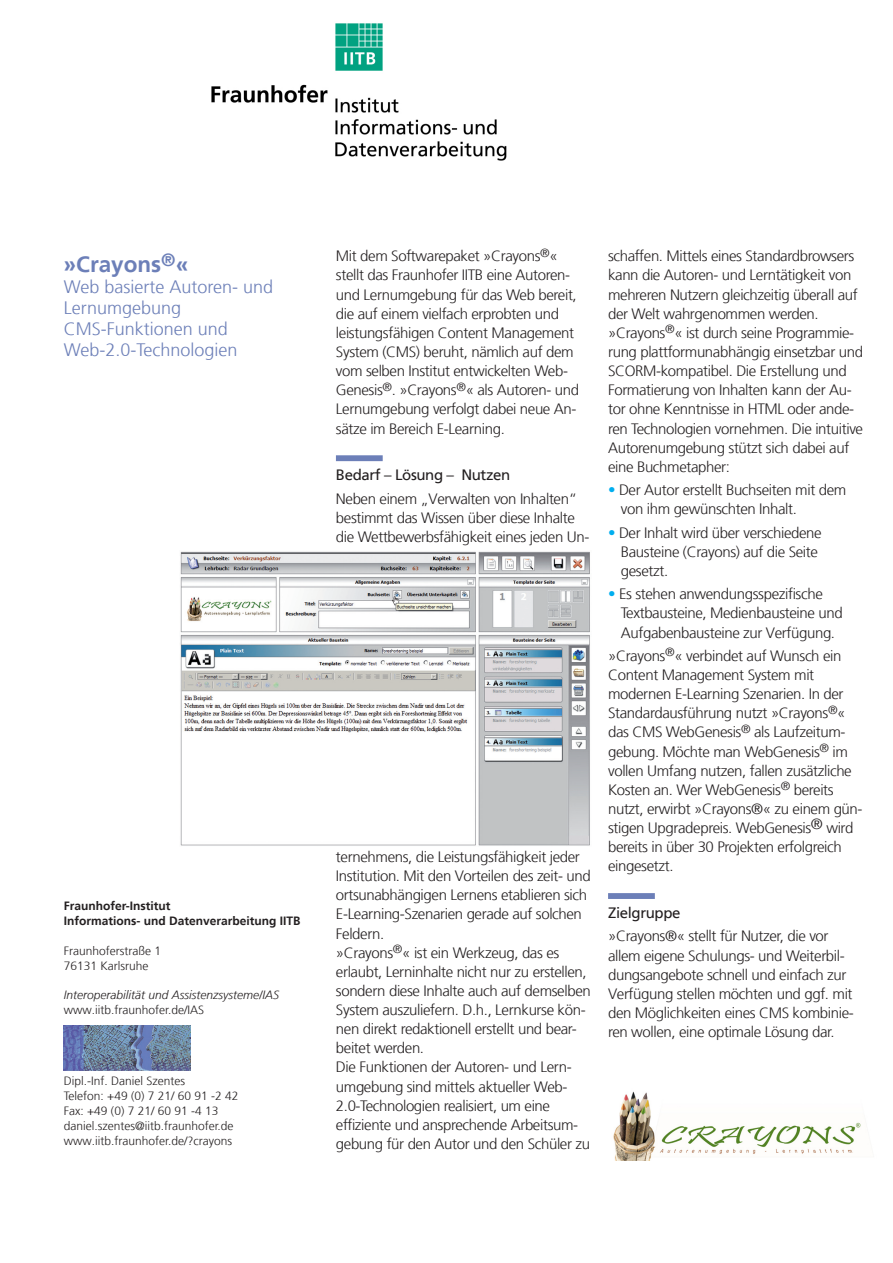
<style>
.page{position:relative;width:893px;height:1263px;background:#fff}
.page>*{position:absolute;margin:0;border:0;box-sizing:border-box;transform-origin:0 0}
.Titel{font:700 22.5px "Frutiger";color:#6c7fb8}
.Titel-2{font:300 18px/21px "Frutiger";color:#6c7fb8}
.Text{font:300 15px/19.2px "Frutiger";letter-spacing:-.025em;color:#231f20}
.Balken{font:15px "Frutiger";letter-spacing:-.025em;color:#231f20}
.Ansprechpartner{font:300 12px "Frutiger";color:#231f20}
.t1{font:700 12px "Frutiger";color:#231f20}
.t2{font:italic 300 12px "Frutiger";color:#231f20}
.s1{color:#00aeef}
</style>
<div class="page">
<img style="left:211px;top:23px;width:295px;height:138px">
<div style="left:336px;top:455px;width:47px;height:6px;background:#6c7fb8"></div>
<img style="left:64px;top:1026px;width:126px;height:44px">
<img style="left:180px;top:551px;width:410px;height:295px">
<div style="left:608px;top:893px;width:47px;height:6px;background:#6c7fb8"></div>
<img style="left:613px;top:1091px;width:248px;height:69px">
<p class="Titel" style="left:64px;top:251px;width:126px">»Crayons<sup>®</sup>«</p>
<p class="Titel-2" style="left:64px;top:277px;width:211px">Web basierte Autoren- und<br>Lernumgebung</p>
<p class="Titel-2" style="left:64px;top:319px;width:175px">CMS-Funktionen und<br>Web-2.0-Technologien</p>
<p class="t1" style="left:64px;top:899px;width:108px">Fraunhofer-Institut</p>
<p class="t1" style="left:64px;top:914px;width:238px">Informations- und Datenverarbeitung IITB</p>
<p class="Ansprechpartner" style="left:64px;top:944px;width:99px">Fraunhoferstraße 1</p>
<p class="Ansprechpartner" style="left:64px;top:959px;width:86px">76131 Karlsruhe</p>
<p class="t2" style="left:64px;top:988px;width:217px">Interoperabilität und Assistenzsysteme/IAS</p>
<p class="Ansprechpartner" style="left:64px;top:1003px;width:142px">www.iitb.fraunhofer.de/IAS</p>
<p class="Ansprechpartner" style="left:64px;top:1074px;width:123px">Dipl.-Inf. Daniel Szentes</p>
<p class="Ansprechpartner" style="left:64px;top:1089px;width:176px">Telefon: +49 (0) 7 21/ 60 91 -2 42</p>
<p class="Ansprechpartner" style="left:64px;top:1104px;width:156px">Fax: +49 (0) 7 21/ 60 91 -4 13</p>
<p class="Ansprechpartner" style="left:64px;top:1119px;width:171px">daniel.szentes@iitb.fraunhofer.de</p>
<p class="Ansprechpartner" style="left:64px;top:1134px;width:170px">www.iitb.fraunhofer.de/?crayons</p>
<p class="Text" style="left:336px;top:247px;width:245px">Mit dem Softwarepaket »Crayons<sup>®</sup>« stellt das Fraunhofer IITB eine Autoren&shy;und Lernumgebung für das Web bereit, die auf einem vielfach erprobten und leistungsfähigen Content Management System (CMS) beruht, nämlich auf dem vom selben Institut entwickelten Web-Genesis<sup>®</sup>. »Crayons<sup>®</sup>« als Autoren- und Lernumgebung verfolgt dabei neue An&shy;sätze im Bereich E-Learning.</p>
<p class="Balken" style="left:336px;top:466px;width:176px">Bedarf – Lösung – Nutzen</p>
<p class="Text" style="left:336px;top:489px;width:255px">Neben einem „Verwalten von Inhalten“ bestimmt das Wissen über diese Inhalte die Wettbewerbsfähigkeit eines jeden Un-</p>
<p class="Text" style="left:336px;top:847px;width:256px">ternehmens, die Leistungsfähigkeit jeder Institution. Mit den Vorteilen des zeit- und ortsunabhängigen Lernens etablieren sich E-Learning-Szenarien gerade auf solchen Feldern.</p>
<p class="Text" style="left:336px;top:943px;width:256px">»Crayons<sup>®</sup>« ist ein Werkzeug, das es erlaubt, Lerninhalte nicht nur zu erstellen, sondern diese Inhalte auch auf demselben System auszuliefern. D.h., Lernkurse kön&shy;nen direkt redaktionell erstellt und bear&shy;beitet werden.<br>Die Funktionen der Autoren- und Lern&shy;umgebung sind mittels aktueller Web-2.0-Technologien realisiert, um eine effiziente und ansprechende Arbeitsum&shy;gebung für den Autor und den Schüler zu</p>
<p class="Text" style="left:608px;top:247px;width:257px">schaffen. Mittels eines Standardbrowsers kann die Autoren- und Lerntätigkeit von mehreren Nutzern gleichzeitig überall auf der Welt wahrgenommen werden. »Crayons<sup>®</sup>« ist durch seine Programmie&shy;rung plattformunabhängig einsetzbar und SCORM-kompatibel. Die Erstellung und Formatierung von Inhalten kann der Au&shy;tor ohne Kenntnisse in HTML oder ande&shy;ren Technologien vornehmen. Die intuitive Autorenumgebung stützt sich dabei auf eine Buchmetapher:</p>
<p class="Text" style="left:621px;top:481px;width:227px;text-indent:-13px"><span class="s1">•</span> Der Autor erstellt Buchseiten mit dem von ihm gewünschten Inhalt.</p>
<p class="Text" style="left:621px;top:523px;width:202px;text-indent:-13px"><span class="s1">•</span> Der Inhalt wird über verschiedene<br>Bausteine (Crayons) auf die Seite gesetzt.</p>
<p class="Text" style="left:621px;top:585px;width:223px;text-indent:-13px"><span class="s1">•</span> Es stehen anwendungsspezifische<br>Textbausteine, Medienbausteine und<br>Aufgabenbausteine zur Verfügung.</p>
<p class="Text" style="left:608px;top:646px;width:256px">»Crayons<sup>®</sup>« verbindet auf Wunsch ein Content Management System mit modernen E-Learning Szenarien. In der Standardausführung nutzt »Crayons<sup>®</sup>« das CMS WebGenesis<sup>®</sup> als Laufzeitum&shy;gebung. Möchte man WebGenesis<sup>®</sup> im vollen Umfang nutzen, fallen zusätzliche Kosten an. Wer WebGenesis<sup>®</sup> bereits nutzt, erwirbt »Crayons®« zu einem gün&shy;stigen Upgradepreis. WebGenesis® wird bereits in über 30 Projekten erfolgreich eingesetzt.</p>
<p class="Balken" style="left:608px;top:904px;width:74px">Zielgruppe</p>
<p class="Text" style="left:608px;top:927px;width:247px">»Crayons®« stellt für Nutzer, die vor allem eigene Schulungs- und Weiterbil&shy;dungsangebote schnell und einfach zur Verfügung stellen möchten und ggf. mit den Möglichkeiten eines CMS kombinie&shy;ren wollen, eine optimale Lösung dar.</p>
</div>
